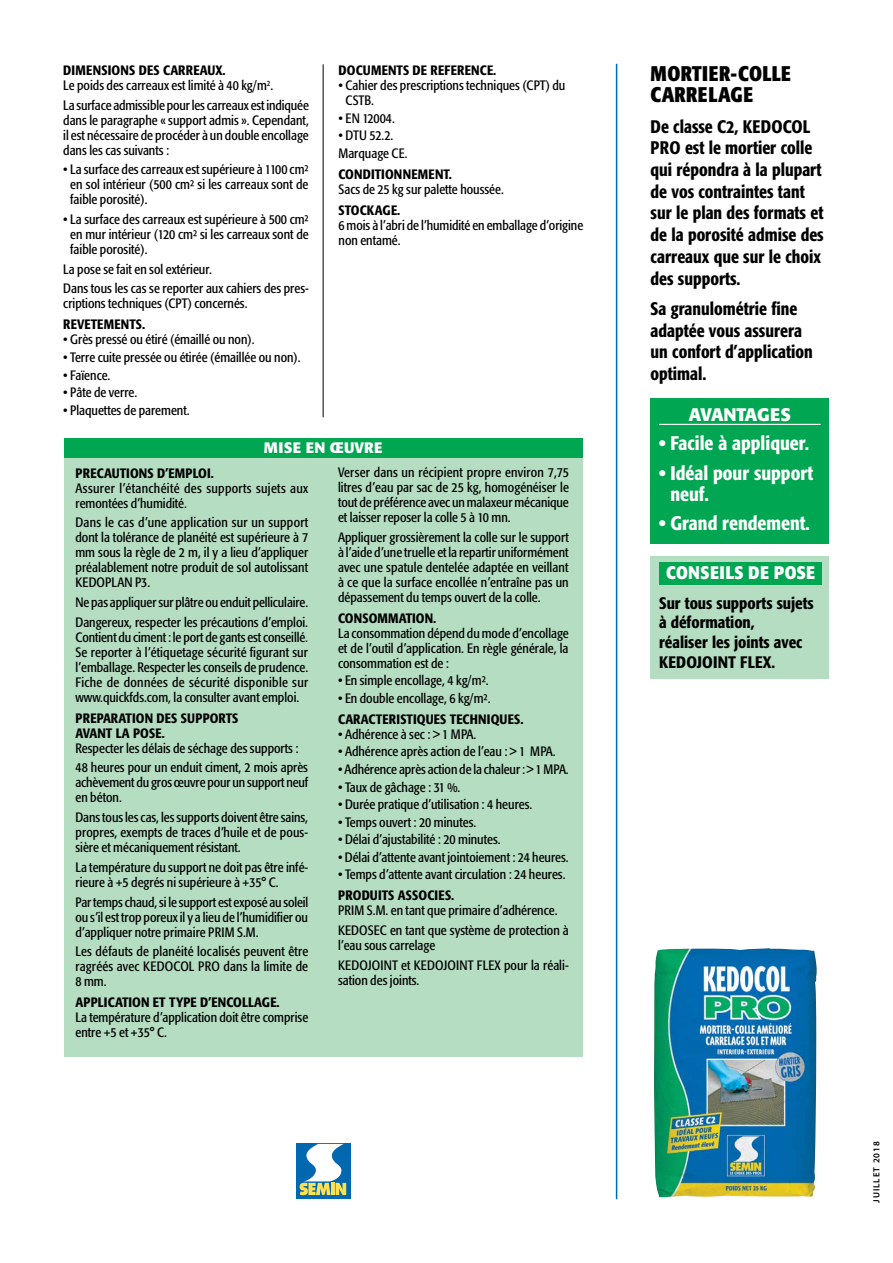
<style>
.page{position:relative;width:893px;height:1263px;background:#fff}
.page>*{position:absolute;margin:0;border:0;box-sizing:border-box;transform-origin:0 0}
.t1{font:700 condensed 21px/21.8px "Formata";letter-spacing:.02em;color:#000;scale:.96 1}
.t2{font:500 condensed 19.5px/21px "Formata";color:#fff}
.t3{font:500 condensed 18px/21.8px "Formata";color:#000;scale:.96 1}
.t4{font:700 18px "Formata";letter-spacing:.02em;color:#fff;scale:.9 1}
.t5{font:700 18px "Formata";color:#fff}
.t6{font:500 condensed 16.5px/19.8px "Formata";color:#000}
.t7{font:700 15px "Formata";letter-spacing:.02em;color:#fff}
.t8{font:condensed 13.5px/15px "Formata";color:#000}
.t9{font:500 condensed 13.5px/15px "Formata";letter-spacing:.01em;color:#000}
.t10{font:condensed 13.5px/15px "Formata";letter-spacing:.025em;color:#000}
.t11{font:600 9px "Myriad Pro";letter-spacing:.1em;color:#000}
.s1{font-weight:500}
</style>
<div class="page">
<hr style="left:616px;top:64px;width:1px;height:1135px;background:#006ab6">
<hr style="left:323px;top:64px;width:1px;height:353px;background:#000">
<div style="left:64px;top:438px;width:519px;height:618px;background:#b4ddc1"></div>
<div style="left:64px;top:438px;width:519px;height:19px;background:#00a651"></div>
<div style="left:651px;top:398px;width:178px;height:145px;background:#00a651"></div>
<hr style="left:659px;top:424px;width:162px;height:1px;background:#fff">
<div style="left:651px;top:556px;width:178px;height:123px;background:#b4ddc1"></div>
<div style="left:659px;top:562px;width:163px;height:22px;background:#00a651"></div>
<svg style="left:296px;top:1143px;width:55px;height:56px"></svg>
<img style="left:654px;top:948px;width:163px;height:249px">
<p class="t8" style="left:63px;top:63px;width:212px"><span class="s1">DIMENSIONS DES CARREAUX.<br></span>Le poids des carreaux est limité à 40 kg/m<sup>2</sup>.</p>
<p class="t8" style="left:63px;top:98px;width:247px;text-align:justify">La surface admissible pour les carreaux est indiquée dans le paragraphe « support admis ». Cependant, il est nécessaire de procéder à un double encollage dans les cas suivants :</p>
<p class="t8" style="left:70px;top:162px;width:240px;text-align:justify;text-indent:-7px">• La surface des carreaux est supérieure à 1100 cm² en sol intérieur (500 cm² si les carreaux sont de faible porosité).</p>
<p class="t8" style="left:70px;top:212px;width:240px;text-align:justify;text-indent:-7px">• La surface des carreaux est supérieure à 500 cm² en mur intérieur (120 cm² si les carreaux sont de faible porosité).</p>
<p class="t8" style="left:63px;top:259px;width:247px;line-height:19.6px">La pose se fait en sol extérieur.<br>Dans tous les cas se reporter aux cahiers des pres-</p>
<p class="t8" style="left:63px;top:296px;width:186px">criptions techniques (CPT) concernés.</p>
<p class="t9" style="left:63px;top:317px;width:83px">REVETEMENTS.</p>
<p class="t8" style="left:63px;top:332px;width:193px">• Grès pressé ou étiré (émaillé ou non).</p>
<p class="t8" style="left:63px;top:350px;width:239px">• Terre cuite pressée ou étirée (émaillée ou non).</p>
<p class="t8" style="left:63px;top:367px;width:49px">• Faïence.</p>
<p class="t8" style="left:63px;top:385px;width:76px">• Pâte de verre.</p>
<p class="t8" style="left:63px;top:402px;width:128px">• Plaquettes de parement.</p>
<p class="t9" style="left:339px;top:63px;width:159px">DOCUMENTS DE REFERENCE.</p>
<p class="t8" style="left:345px;top:78px;width:221px;text-indent:-7px">• Cahier des prescriptions techniques (CPT) du<br>CSTB.</p>
<p class="t8" style="left:339px;top:110px;width:58px">• EN 12004.</p>
<p class="t8" style="left:339px;top:127px;width:70px;line-height:17.5px">• DTU 52.2.<br>Marquage CE.</p>
<p class="t9" style="left:339px;top:166px;width:115px">CONDITIONNEMENT.</p>
<p class="t8" style="left:339px;top:181px;width:167px">Sacs de 25 kg sur palette houssée.</p>
<p class="t9" style="left:339px;top:202px;width:63px">STOCKAGE.</p>
<p class="t8" style="left:339px;top:217px;width:246px">6 mois à l’abri de l’humidité en emballage d’origine non entamé.</p>
<p class="t7" style="left:264px;top:438px;width:120px">MISE EN ŒUVRE</p>
<p class="t9" style="left:75px;top:465px;width:140px">PRECAUTIONS D’EMPLOI.</p>
<p class="t10" style="left:75px;top:481px;width:234px">Assurer l’étanchéité des supports sujets aux remontées d’humidité.</p>
<p class="t8" style="left:75px;top:515px;width:234px;text-align:justify">Dans le cas d’une application sur un support dont la tolérance de planéité est supérieure à 7 mm sous la règle de 2 m, il y a lieu d’appliquer préalablement notre produit de sol autolissant KEDOPLAN P3.</p>
<p class="t8" style="left:75px;top:593px;width:234px;line-height:19.6px">Ne pas appliquer sur plâtre ou enduit pelliculaire.<br>Dangereux, respecter les précautions d’emploi.</p>
<p class="t8" style="left:75px;top:630px;width:234px;text-align:justify">Contient du ciment : le port de gants est conseillé.<br>Se reporter à l’étiquetage sécurité figurant sur l’emballage. Respecter les conseils de prudence.<br>Fiche de données de sécurité disponible sur www.quickfds.com, la consulter avant emploi.</p>
<p class="t9" style="left:75px;top:710px;width:164px">PREPARATION DES SUPPORTS<br>AVANT LA POSE.</p>
<p class="t8" style="left:75px;top:738px;width:234px;line-height:19.6px">Respecter les délais de séchage des supports :<br>48 heures pour un enduit ciment, 2 mois après</p>
<p class="t8" style="left:75px;top:775px;width:234px">achèvement du gros œuvre pour un support neuf en béton.</p>
<p class="t8" style="left:75px;top:810px;width:234px;text-align:justify">Dans tous les cas, les supports doivent être sains, propres, exempts de traces d’huile et de pous&shy;sière et mécaniquement résistant.</p>
<p class="t8" style="left:75px;top:860px;width:234px">La température du support ne doit pas être infé&shy;rieure à +5 degrés ni supérieure à +35° C.</p>
<p class="t8" style="left:75px;top:894px;width:234px;text-align:justify">Par temps chaud, si le support est exposé au soleil ou s’il est trop poreux il y a lieu de l’humidifier ou d’appliquer notre primaire PRIM S.M.</p>
<p class="t8" style="left:75px;top:944px;width:234px;text-align:justify">Les défauts de planéité localisés peuvent être ragréés avec KEDOCOL PRO dans la limite de 8 mm.</p>
<p class="t9" style="left:75px;top:995px;width:206px">APPLICATION ET TYPE D’ENCOLLAGE.</p>
<p class="t8" style="left:75px;top:1010px;width:234px">La température d’application doit être comprise entre +5 et +35° C.</p>
<p class="t8" style="left:338px;top:465px;width:232px;text-align:justify">Verser dans un récipient propre environ 7,75 litres d’eau par sac de 25 kg, homogénéiser le tout de préférence avec un malaxeur mécanique et laisser reposer la colle 5 à 10 mn.</p>
<p class="t8" style="left:338px;top:530px;width:232px;text-align:justify">Appliquer grossièrement la colle sur le support à l’aide d’une truelle et la repartir uniformément avec une spatule dentelée adaptée en veillant à ce que la surface encollée n’entraîne pas un dépassement du temps ouvert de la colle.</p>
<p class="t9" style="left:338px;top:610px;width:100px">CONSOMMATION.</p>
<p class="t8" style="left:338px;top:626px;width:232px;text-align:justify">La consommation dépend du mode d’encollage et de l’outil d’application. En règle générale, la consommation est de :</p>
<p class="t8" style="left:338px;top:673px;width:152px">• En simple encollage, 4 kg/m².</p>
<p class="t8" style="left:338px;top:691px;width:154px">• En double encollage, 6 kg/m².</p>
<p class="t9" style="left:338px;top:711px;width:187px">CARACTERISTIQUES TECHNIQUES.</p>
<p class="t8" style="left:338px;top:727px;width:140px">• Adhérence à sec : &gt; 1 MPA.</p>
<p class="t8" style="left:338px;top:744px;width:219px">• Adhérence après action de l’eau : &gt; 1 MPA.</p>
<p class="t8" style="left:338px;top:762px;width:232px">• Adhérence après action de la chaleur: &gt; 1 MPA.</p>
<p class="t8" style="left:338px;top:779px;width:124px">• Taux de gâchage : 31 %.</p>
<p class="t8" style="left:338px;top:797px;width:196px">• Durée pratique d’utilisation : 4 heures.</p>
<p class="t8" style="left:338px;top:814px;width:140px">• Temps ouvert : 20 minutes.</p>
<p class="t8" style="left:338px;top:832px;width:164px">• Délai d’ajustabilité : 20 minutes.</p>
<p class="t8" style="left:338px;top:849px;width:232px">• Délai d’attente avant jointoiement : 24 heures.</p>
<p class="t8" style="left:338px;top:867px;width:229px">• Temps d’attente avant circulation : 24 heures.</p>
<p class="t9" style="left:338px;top:888px;width:118px">PRODUITS ASSOCIES.</p>
<p class="t8" style="left:338px;top:901px;width:232px;line-height:19.6px">PRIM S.M. en tant que primaire d’adhérence.<br>KEDOSEC en tant que système de protection à</p>
<p class="t8" style="left:338px;top:935px;width:232px;line-height:19.6px">l’eau sous carrelage<br>KEDOJOINT et KEDOJOINT FLEX pour la réali-</p>
<p class="t8" style="left:338px;top:972px;width:83px">sation des joints.</p>
<h1 class="t1" style="left:651px;top:62px;width:147px">MORTIER-COLLE<br>CARRELAGE</h1>
<h3 class="t3" style="left:651px;top:115px;width:182px">De classe C2, KEDOCOL<br>PRO est le mortier colle qui répondra à la plupart de vos contraintes tant sur le plan des formats et de la porosité admise des carreaux que sur le choix des supports.</h3>
<h3 class="t3" style="left:651px;top:298px;width:170px">Sa granulométrie fine adaptée vous assurera un confort d’application optimal.</h3>
<h3 class="t5" style="left:689px;top:403px;width:104px">AVANTAGES</h3>
<h2 class="t2" style="left:659px;top:433px;width:152px">• Facile à appliquer.</h2>
<h2 class="t2" style="left:670px;top:462px;width:144px;text-indent:-11px">• Idéal pour support neuf.</h2>
<h2 class="t2" style="left:659px;top:513px;width:152px">• Grand rendement.</h2>
<h3 class="t4" style="left:666px;top:562px;width:167px">CONSEILS DE POSE</h3>
<p class="t6" style="left:659px;top:593px;width:156px">Sur tous supports sujets à déformation,<br>réaliser les joints avec<br>KEDOJOINT FLEX.</p>
<p class="t11" style="left:871px;top:1203px;width:63px;rotate:-90deg">JUILLET 2018</p>
</div>
